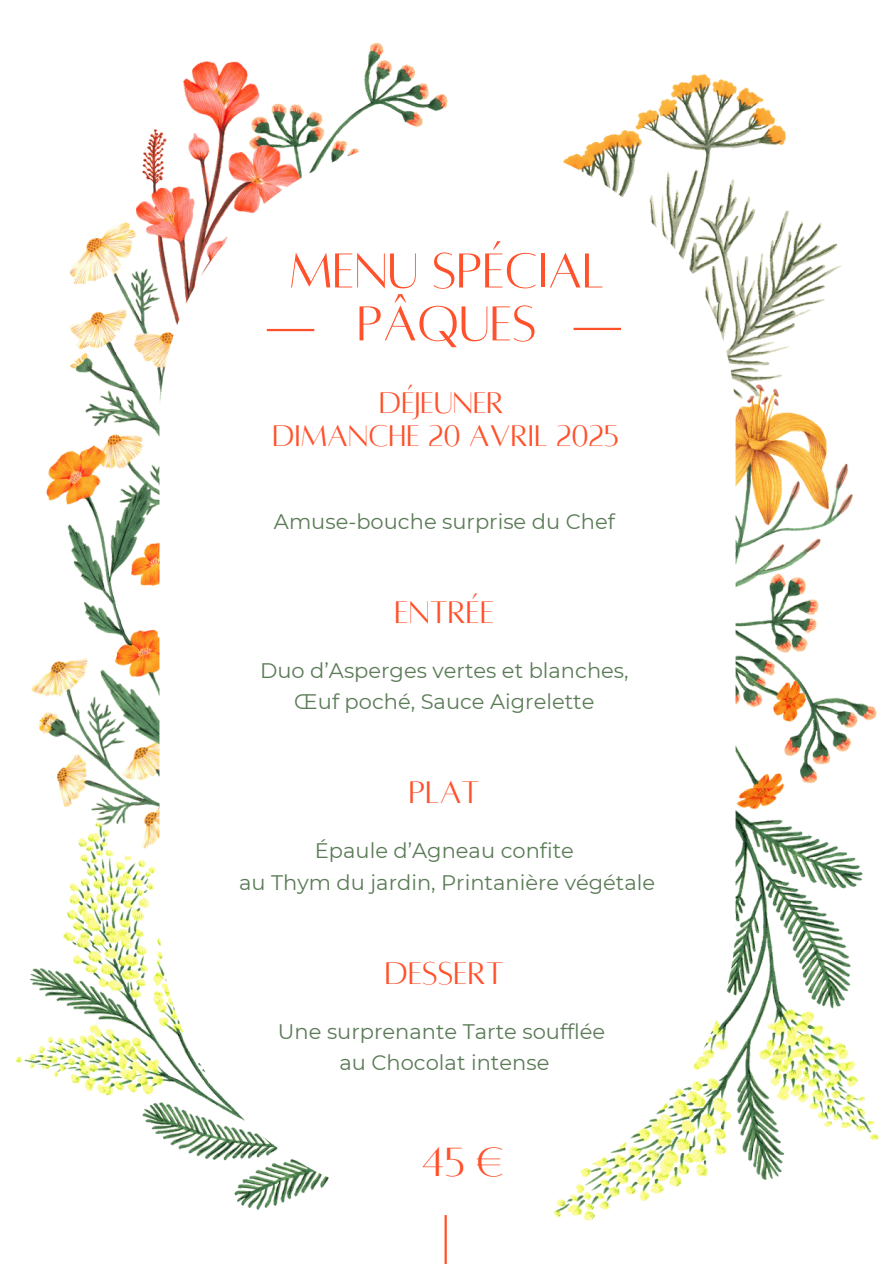
<style>
.page{position:relative;width:894px;height:1264px;background:#fff}
.page>*{position:absolute;margin:0;border:0;box-sizing:border-box;transform-origin:0 0}
.t1{font:54px/52.8px "Alta regular";color:#ff522c;text-align:center}
.t2{font:45px "Alta regular";color:#ff522c}
.t3{font:34.5px "Alta regular";color:#ff522c}
.t4{font:33px/32.7px "Alta regular";color:#ff522c;text-align:center}
.t5{font:21px "Montserrat";color:#5b7b57}
</style>
<div class="page">
<img style="left:16px;top:42px;width:862px;height:1179px">
<hr style="left:444px;top:1214px;width:2px;height:49px;background:#ff522c">
<hr style="left:573px;top:328px;width:48px;height:2px;background:#ff522c">
<hr style="left:267px;top:329px;width:47px;height:2px;background:#ff522c">
<h3 class="t1" style="left:289px;top:245px;width:316px">MENU SPÉCIAL<br>PÂQUES</h3>
<p class="t4" style="left:272px;top:386px;width:348px">DÉJEUNER<br>DIMANCHE 20 AVRIL 2025</p>
<p class="t5" style="left:274px;top:509px;width:342px">Amuse-bouche surprise du Chef</p>
<h3 class="t3" style="left:394px;top:595px;width:101px">ENTRÉE</h3>
<p class="t5" style="left:260px;top:658px;width:370px">Duo d’Asperges vertes et blanches,</p>
<p class="t5" style="left:294px;top:689px;width:301px">Œuf poché, Sauce Aigrelette</p>
<p class="t3" style="left:409px;top:775px;width:72px">PLAT</p>
<h1 class="t5" style="left:315px;top:838px;width:260px">Épaule d’Agneau confite</h1>
<p class="t5" style="left:239px;top:869px;width:417px">au Thym du jardin, Printanière végétale</p>
<p class="t3" style="left:385px;top:956px;width:120px">DESSERT</p>
<h3 class="t5" style="left:278px;top:1018px;width:329px">Une surprenante Tarte soufflée</h3>
<p class="t5" style="left:339px;top:1049px;width:211px">au Chocolat intense</p>
<h3 class="t2" style="left:421px;top:1139px;width:84px">45 €</h3>
</div>
